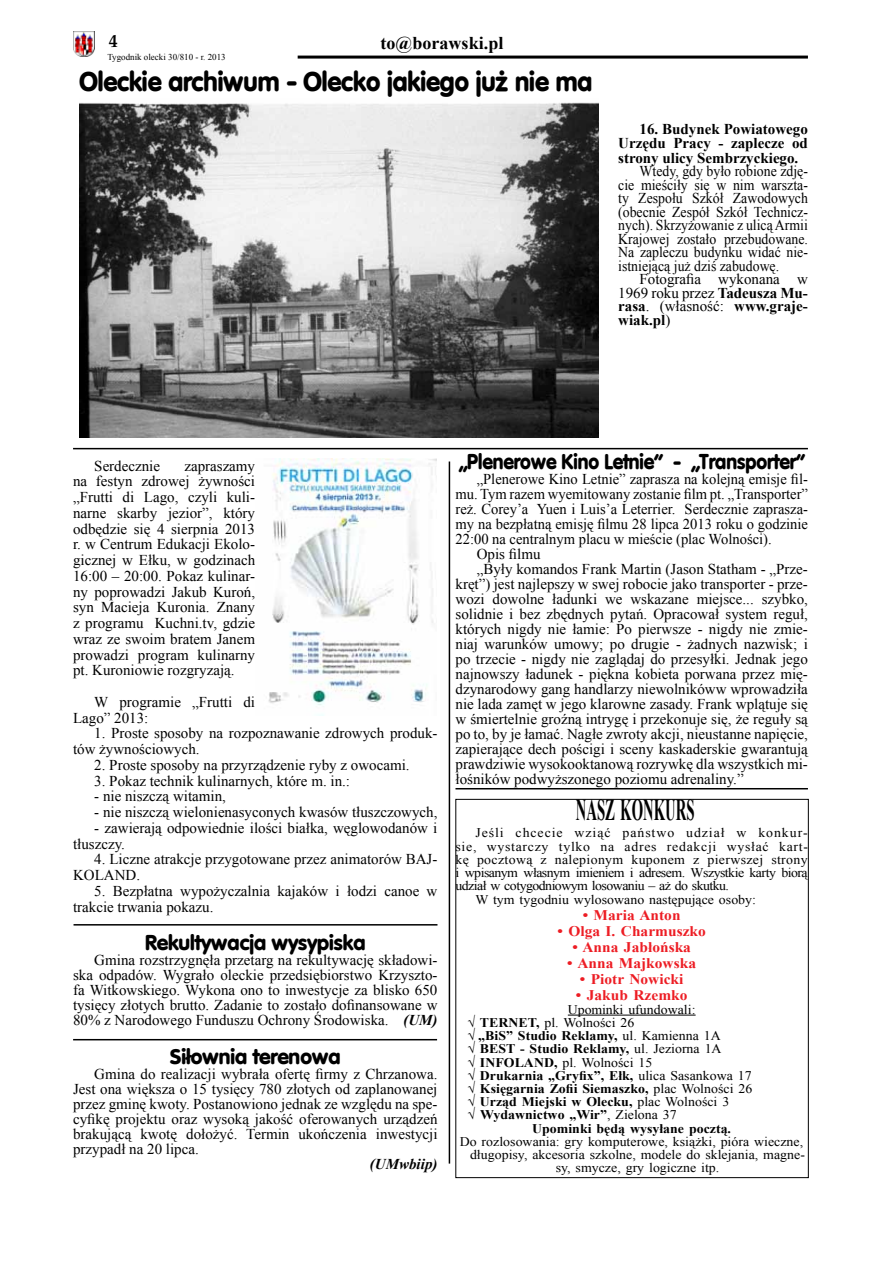
<style>
.page{position:relative;width:893px;height:1263px;background:#fff}
.page>*{position:absolute;margin:0;border:0;box-sizing:border-box;transform-origin:0 0}
.t1{font:700 30.45px "Times New Roman";letter-spacing:.005em;color:#000;scale:.48 1}
.t2{font:700 27px "Vogue";color:#000;scale:.95 1}
.t3{font:700 21px "Vogue";color:#000}
.t4{font:700 21px "Vogue";color:#000;scale:.92 1}
.t5{font:700 18px "Times New Roman";letter-spacing:.005em;color:#000}
.t6{font:700 18px "Palm Springs";color:#000}
.t7{font:15px/15.8px "Times New Roman";color:#000}
.t8{font:15px/13.5px "Times New Roman";color:#000;text-align:justify;scale:.92 1}
.t9{font:700 15px/13.5px "Times New Roman";color:#000;text-align:right}
.t10{font:italic 700 15px "Times New Roman";color:#000}
.t11{font:700 14.7px "Times New Roman";color:#ed1d24;scale:1.05 1}
.t12{font:700 13.2px "Times New Roman";color:#000;scale:1.05 1}
.t13{font:13.2px "Times New Roman";color:#000;scale:1.05 1}
.t14{font:13.2px "Times New Roman";letter-spacing:-.04em;color:#000;scale:1.05 1}
.t15{font:13.2px "Times New Roman";letter-spacing:.05em;color:#000;scale:1.05 1}
.t16{font:13.2px "Times New Roman";letter-spacing:.025em;color:#000;scale:1.05 1}
.t17{font:13.2px "Times New Roman";letter-spacing:.07em;color:#000;scale:1.05 1}
.t18{font:9px "Times New Roman";color:#000}
.s1{font-weight:700}
.s2{font-weight:700;font-style:italic}
.s3{font-weight:400}
</style>
<div class="page">
<img style="left:73px;top:32px;width:21px;height:25px">
<hr style="left:298px;top:56px;width:510px;height:3px;background:#000">
<div style="left:455px;top:799px;width:354px;height:379px;border:1px solid #000"></div>
<hr style="left:568px;top:1015px;width:128px;height:1px;background:#000">
<img style="left:80px;top:102px;width:518px;height:336px">
<hr style="left:73px;top:448px;width:735px;height:1px;background:#000">
<hr style="left:455px;top:788px;width:353px;height:1px;background:#000">
<img style="left:268px;top:459px;width:168px;height:256px">
<hr style="left:449px;top:461px;width:1px;height:702px;background:#000">
<hr style="left:74px;top:924px;width:363px;height:1px;background:#000">
<hr style="left:73px;top:1039px;width:364px;height:1px;background:#000">
<p class="t6" style="left:109px;top:30px;width:10px">4</p>
<p class="t5" style="left:381px;top:31px;width:124px">to@borawski.pl</p>
<p class="t18" style="left:107px;top:51px;width:120px">Tygodnik olecki 30/810 - r. 2013</p>
<h2 class="t2" style="left:79px;top:64px;width:541px">Oleckie archiwum - Olecko jakiego już nie ma</h2>
<p class="t9" style="left:618px;top:122px;width:191px">16. Budynek Powiatowego<br>Urzędu Pracy - zaplecze od</p>
<p class="t9" style="left:618px;top:150px;width:182px">strony ulicy Sembrzyckiego.</p>
<p class="t8" style="left:618px;top:164px;width:208px;text-indent:21px">Wtedy, gdy było robione zdję&shy;cie mieściły się w nim warszta&shy;ty Zespołu Szkół Zawodowych (obecnie Zespół Szkół Technicz&shy;nych). Skrzyżowanie z ulicą Armii Krajowej zostało przebudowane.<br>Na zapleczu budynku widać nie&shy;istniejącą już dziś zabudowę.</p>
<p class="t7" style="left:618px;top:272px;width:191px;line-height:13.5px;text-align:justify;text-indent:21px">Fotografia wykonana w 1969 roku przez <span class="s1">Tadeusza Mu&shy;rasa</span>. (własność: <span class="s1">www.graje&shy;wiak.pl</span>)</p>
<p class="t7" style="left:94px;top:457px;width:67px">Serdecznie</p>
<p class="t7" style="left:73px;top:457px;width:184px;text-align:justify;text-indent:111px">zapraszamy na festyn zdrowej żywności „Frutti di Lago, czyli kuli&shy;narne skarby jezior”, który odbędzie się 4 sierpnia 2013 r. w Centrum Edukacji Ekolo&shy;gicznej w Ełku, w godzinach 16:00 – 20:00. Pokaz kulinar&shy;ny poprowadzi Jakub Kuroń, syn Macieja Kuronia. Znany z programu Kuchni.tv, gdzie wraz ze swoim bratem Janem prowadzi program kulinarny pt. Kuroniowie rozgryzają.</p>
<p class="t7" style="left:73px;top:694px;width:184px;text-indent:21px">W programie „Frutti di<br>Lago” 2013:</p>
<p class="t7" style="left:73px;top:725px;width:366px;text-indent:21px">1. Proste sposoby na rozpoznawanie zdrowych produk&shy;tów żywnościowych.</p>
<p class="t7" style="left:94px;top:757px;width:317px">2. Proste sposoby na przyrządzenie ryby z owocami.</p>
<p class="t7" style="left:94px;top:772px;width:257px">3. Pokaz technik kulinarnych, które m. in.:</p>
<p class="t7" style="left:94px;top:788px;width:133px">- nie niszczą witamin,</p>
<p class="t7" style="left:94px;top:804px;width:345px">- nie niszczą wielonienasyconych kwasów tłuszczowych,</p>
<p class="t7" style="left:73px;top:820px;width:366px;text-indent:21px">- zawierają odpowiednie ilości białka, węglowodanów i tłuszczy.</p>
<p class="t7" style="left:73px;top:851px;width:366px;text-indent:21px">4. Liczne atrakcje przygotowane przez animatorów BAJ-<br>KOLAND.</p>
<p class="t7" style="left:73px;top:883px;width:366px;text-indent:21px">5. Bezpłatna wypożyczalnia kajaków i łodzi canoe w trakcie trwania pokazu.</p>
<h3 class="t3" style="left:145px;top:929px;width:222px">Rekultywacja wysypiska</h3>
<p class="t7" style="left:73px;top:953px;width:366px;line-height:15px;text-align:justify;text-indent:21px">Gmina rozstrzygnęła przetarg na rekultywację składowi&shy;ska odpadów. Wygrało oleckie przedsiębiorstwo Krzyszto&shy;fa Witkowskiego. Wykona ono to inwestycje za blisko 650 tysięcy złotych brutto. Zadanie to zostało dofinansowane w 80% z Narodowego Funduszu Ochrony Środowiska. <span class="s2">(UM)</span></p>
<h3 class="t3" style="left:170px;top:1043px;width:172px">Siłownia terenowa</h3>
<p class="t7" style="left:73px;top:1066px;width:366px;line-height:15px;text-align:justify;text-indent:21px">Gmina do realizacji wybrała ofertę firmy z Chrzanowa.<br>Jest ona większa o 15 tysięcy 780 złotych od zaplanowanej przez gminę kwoty. Postanowiono jednak ze względu na spe&shy;cyfikę projektu oraz wysoką jakość oferowanych urządzeń brakującą kwotę dołożyć. Termin ukończenia inwestycji przypadł na 20 lipca.</p>
<p class="t10" style="left:370px;top:1154px;width:69px">(UMwbiip)</p>
<h3 class="t4" style="left:459px;top:448px;width:378px">„Plenerowe Kino Letnie” - „Transporter”</h3>
<p class="t7" style="left:477px;top:471px;width:333px">„Plenerowe Kino Letnie” zaprasza na kolejną emisje fil-</p>
<p class="t7" style="left:455px;top:486px;width:354px">mu. Tym razem wyemitowany zostanie film pt. „Transporter”</p>
<p class="t7" style="left:455px;top:501px;width:354px">reż. Corey’a Yuen i Luis’a Leterrier. Serdecznie zaprasza-</p>
<p class="t7" style="left:455px;top:516px;width:354px">my na bezpłatną emisję filmu 28 lipca 2013 roku o godzinie</p>
<p class="t7" style="left:455px;top:531px;width:318px">22:00 na centralnym placu w mieście (plac Wolności).</p>
<p class="t7" style="left:477px;top:546px;width:65px">Opis filmu</p>
<p class="t7" style="left:477px;top:561px;width:333px">„Były komandos Frank Martin (Jason Statham - „Prze-</p>
<p class="t7" style="left:455px;top:576px;width:354px">kręt”) jest najlepszy w swej robocie jako transporter - prze-</p>
<p class="t7" style="left:455px;top:591px;width:354px">wozi dowolne ładunki we wskazane miejsce... szybko,</p>
<p class="t7" style="left:455px;top:606px;width:354px">solidnie i bez zbędnych pytań. Opracował system reguł,</p>
<p class="t7" style="left:455px;top:621px;width:354px">których nigdy nie łamie: Po pierwsze - nigdy nie zmie-</p>
<p class="t7" style="left:455px;top:636px;width:354px">niaj warunków umowy; po drugie - żadnych nazwisk; i</p>
<p class="t7" style="left:455px;top:651px;width:354px">po trzecie - nigdy nie zaglądaj do przesyłki. Jednak jego</p>
<p class="t7" style="left:455px;top:666px;width:354px">najnowszy ładunek - piękna kobieta porwana przez mię-</p>
<p class="t7" style="left:455px;top:681px;width:354px">dzynarodowy gang handlarzy niewolnikóww wprowadziła</p>
<p class="t7" style="left:455px;top:696px;width:354px">nie lada zamęt w jego klarowne zasady. Frank wplątuje się</p>
<p class="t7" style="left:455px;top:711px;width:354px">w śmiertelnie groźną intrygę i przekonuje się, że reguły są</p>
<p class="t7" style="left:455px;top:726px;width:354px">po to, by je łamać. Nagłe zwroty akcji, nieustanne napięcie,</p>
<p class="t7" style="left:455px;top:741px;width:354px">zapierające dech pościgi i sceny kaskaderskie gwarantują</p>
<p class="t7" style="left:455px;top:756px;width:354px">prawdziwie wysokooktanową rozrywkę dla wszystkich mi-</p>
<p class="t7" style="left:455px;top:771px;width:290px">łośników podwyższonego poziomu adrenaliny.”</p>
<h1 class="t1" style="left:576px;top:788px;width:249px">NASZ KONKURS</h1>
<p class="t17" style="left:475px;top:824px;width:318px">Jeśli chcecie wziąć państwo udział w konkur-</p>
<p class="t15" style="left:455px;top:837px;width:337px">sie, wystarczy tylko na adres redakcji wysłać kart-</p>
<p class="t16" style="left:455px;top:850px;width:337px">kę pocztową z nalepionym kuponem z pierwszej strony</p>
<p class="t14" style="left:455px;top:864px;width:337px">i wpisanym własnym imieniem i adresem. Wszystkie karty biorą</p>
<p class="t14" style="left:455px;top:877px;width:262px">udział w cotygodniowym losowaniu – aż do skutku.</p>
<p class="t13" style="left:475px;top:890px;width:269px">W tym tygodniu wylosowano następujące osoby:</p>
<p class="t11" style="left:583px;top:904px;width:95px">• Maria Anton</p>
<p class="t11" style="left:557px;top:921px;width:143px">• Olga I. Charmuszko</p>
<p class="t11" style="left:572px;top:937px;width:114px">• Anna Jabłońska</p>
<p class="t11" style="left:567px;top:953px;width:124px">• Anna Majkowska</p>
<p class="t11" style="left:580px;top:969px;width:100px">• Piotr Nowicki</p>
<p class="t11" style="left:576px;top:985px;width:108px">• Jakub Rzemko</p>
<p class="t13" style="left:568px;top:1000px;width:123px">Upominki ufundowali:</p>
<p class="t13" style="left:467px;top:1013px;width:160px">√ <span class="s1">TERNET,</span> pl. Wolności 26</p>
<p class="t12" style="left:467px;top:1026px;width:243px">√ „BiS” Studio Reklamy, <span class="s3">ul. Kamienna 1A</span></p>
<p class="t12" style="left:467px;top:1040px;width:244px">√ BEST - Studio Reklamy, <span class="s3">ul. Jeziorna 1A</span></p>
<p class="t13" style="left:467px;top:1053px;width:178px">√ <span class="s1">INFOLAND,</span> pl. Wolności 15</p>
<p class="t12" style="left:467px;top:1066px;width:272px">√ Drukarnia „Gryfix”, Ełk, <span class="s3">ulica Sasankowa 17</span></p>
<p class="t12" style="left:467px;top:1079px;width:273px">√ Księgarnia Zofii Siemaszko, <span class="s3">plac Wolności 26</span></p>
<p class="t12" style="left:467px;top:1092px;width:251px">√ Urząd Miejski w Olecku, <span class="s3">plac Wolności 3</span></p>
<p class="t12" style="left:467px;top:1106px;width:201px">√ Wydawnictwo „Wir”<span class="s3">, Zielona 37</span></p>
<p class="t12" style="left:532px;top:1119px;width:191px">Upominki będą wysyłane pocztą.</p>
<p class="t13" style="left:460px;top:1132px;width:329px">Do rozlosowania: gry komputerowe, książki, pióra wieczne,</p>
<p class="t13" style="left:470px;top:1146px;width:321px">długopisy, akcesoria szkolne, modele do sklejania, magne-</p>
<p class="t13" style="left:556px;top:1159px;width:157px">sy, smycze, gry logiczne itp.</p>
</div>
